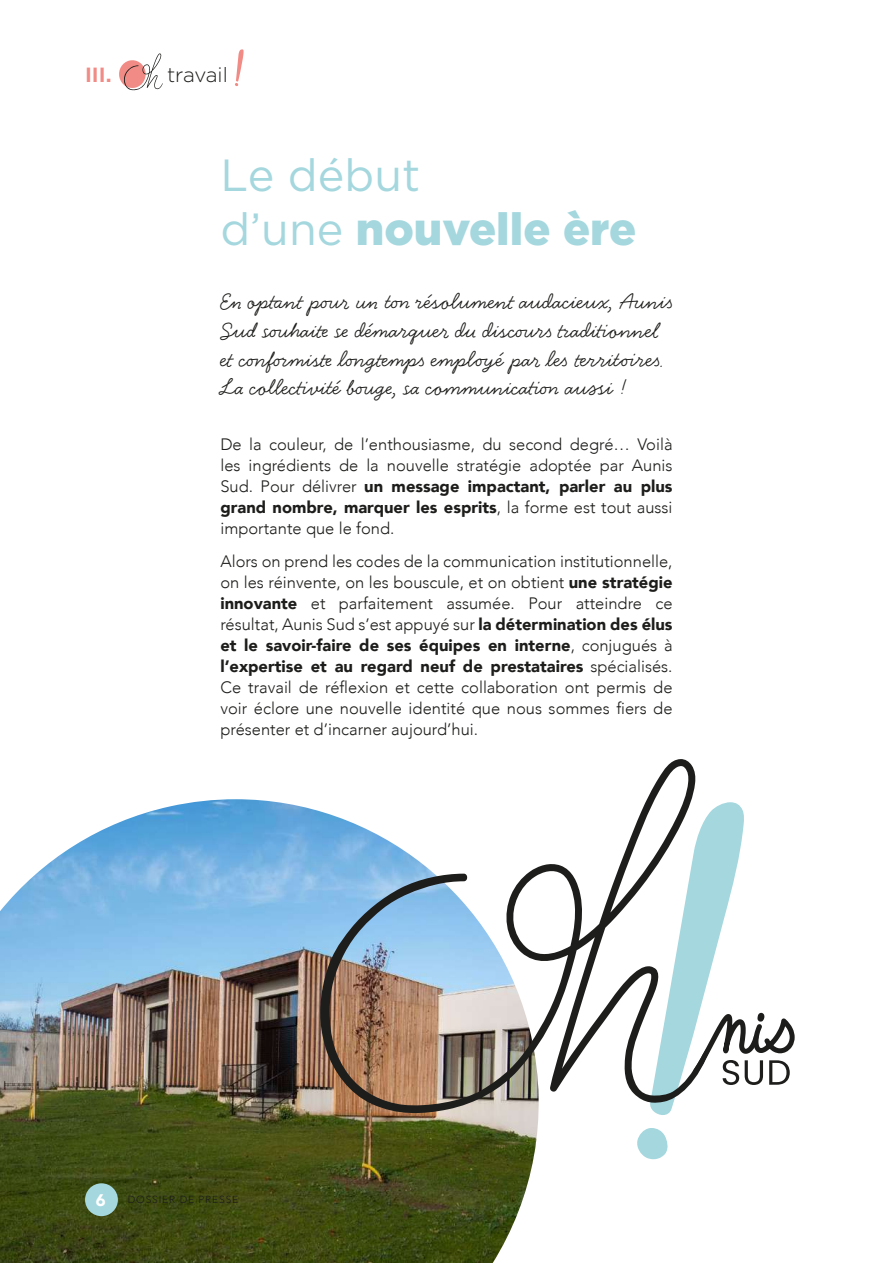
<style>
.page{position:relative;width:893px;height:1263px;background:#fff}
.page>*{position:absolute;margin:0;border:0;box-sizing:border-box;transform-origin:0 0}
.t1{font:45px/54px "Gotham";color:#a4d7de}
.t2{font:24px/28.8px "Handsome Pro";color:#1d1d1b}
.t3{font:300 20.55px "Gotham";letter-spacing:-.01em;color:#1d1d1b}
.t4{font:700 20.55px "Gotham";color:#f18b85}
.t5{font:900 16.8px "Avenir";color:#fff}
.t6{font:300 16.5px/21px "Avenir";color:#1d1d1b;text-align:justify}
.t7{font:300 10.35px "Avenir";letter-spacing:.08em;color:#1d1d1b}
.s1{font-weight:900}
</style>
<div class="page">
<svg style="left:235px;top:49px;width:9px;height:37px"></svg>
<svg style="left:119px;top:53px;width:44px;height:37px"></svg>
<svg style="left:637px;top:1128px;width:31px;height:31px"></svg>
<img style="left:0;top:799px;width:539px;height:464px">
<svg style="left:318px;top:759px;width:378px;height:356px"></svg>
<svg style="left:649px;top:802px;width:146px;height:313px"></svg>
<div style="left:85px;top:1183px;width:33px;height:33px;background:#a4d7de;border-radius:50%"></div>
<p class="t4" style="left:85px;top:61px;width:28px">III.</p>
<p class="t3" style="left:167px;top:61px;width:62px">travail</p>
<h1 class="t1" style="left:220px;top:147px;width:417px">Le début<br>d’une <span class="s1">nouvelle ère</span></h1>
<h2 class="t2" style="left:220px;top:287px;width:454px">En optant pour un ton résolument audacieux, Aunis Sud souhaite se démarquer du discours traditionnel et conformiste longtemps employé par les territoires.<br>La collectivité bouge, sa communication aussi !</h2>
<p class="t6" style="left:220px;top:433px;width:454px">De la couleur, de l’enthousiasme, du second degré… Voilà les ingrédients de la nouvelle stratégie adoptée par Aunis Sud. Pour délivrer <span class="s1">un message impactant, parler au plus grand nombre, marquer les esprits</span>, la forme est tout aussi importante que le fond.</p>
<p class="t6" style="left:220px;top:551px;width:454px">Alors on prend les codes de la communication institutionnelle, on les réinvente, on les bouscule, et on obtient <span class="s1">une stratégie innovante</span> et parfaitement assumée. Pour atteindre ce résultat, Aunis Sud s’est appuyé sur <span class="s1">la détermination des élus et le savoir-faire de ses équipes en interne</span>, conjugués à <span class="s1">l’expertise et au regard neuf de prestataires</span> spécialisés.<br>Ce travail de réflexion et cette collaboration ont permis de voir éclore une nouvelle identité que nous sommes fiers de présenter et d’incarner aujourd’hui.</p>
<p class="t5" style="left:96px;top:1186px;width:11px">6</p>
<p class="t7" style="left:128px;top:1194px;width:112px">DOSSIER DE PRESSE</p>
</div>
